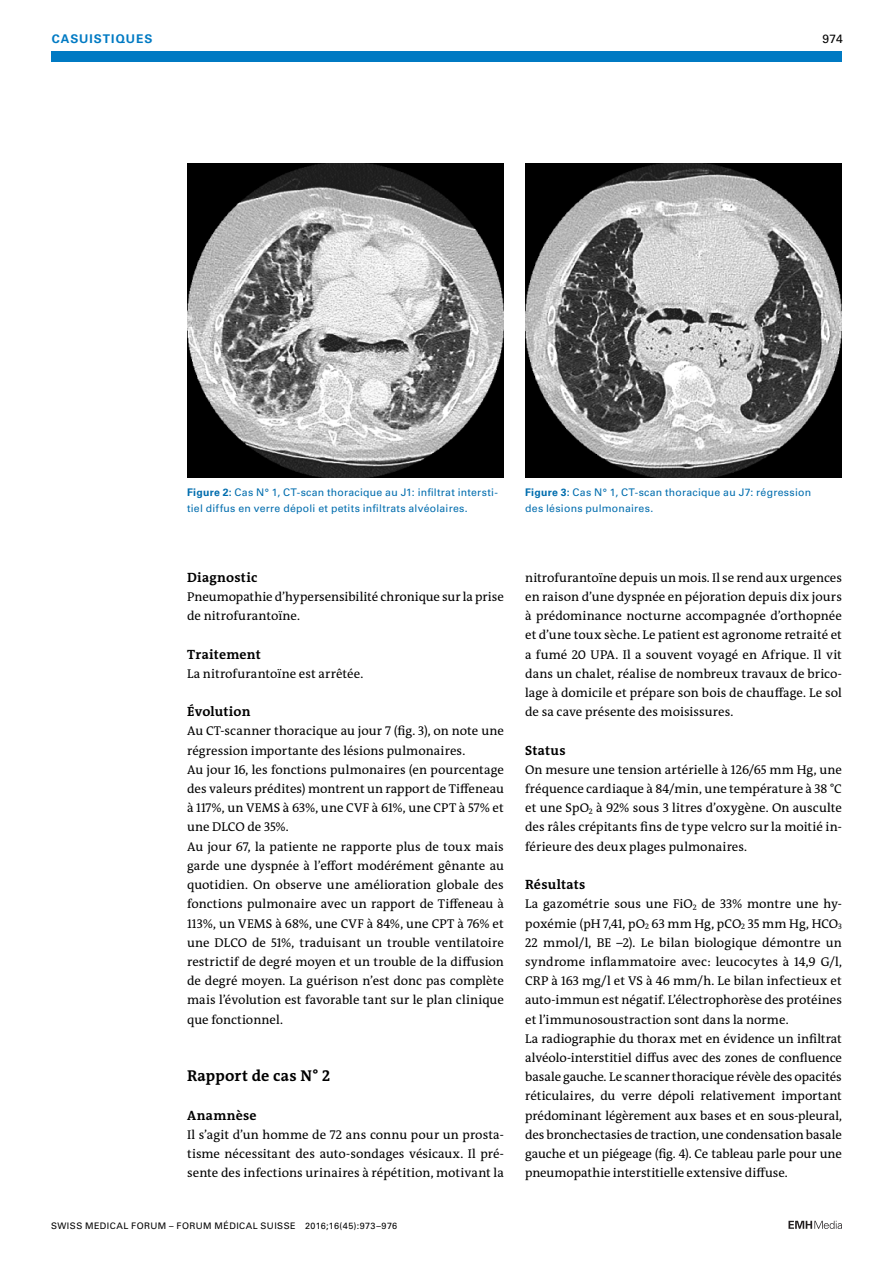
<style>
.page{position:relative;width:893px;height:1263px;background:#fff}
.page>*{position:absolute;margin:0;border:0;box-sizing:border-box;transform-origin:0 0}
.t1{font:700 15.75px "The Antiqua B W7";letter-spacing:.015em;color:#000}
.t2{font:700 13.5px "The Antiqua B W7";letter-spacing:.02em;color:#000}
.t3{font:12.75px/19.2px "The Antiqua B W5 Plain";color:#000}
.t4{font:700 12px "Univers LT Std";color:#007ac3}
.t5{font:12px "Univers LT Std";color:#000}
.t6{font:10.5px/15.8px "Univers LT Std";letter-spacing:.025em;color:#006dae}
.t7{font:9px "Univers LT Std";letter-spacing:.05em;color:#000}
.s1{font-weight:700}
.s2{font-style:italic}
</style>
<div class="page">
<div style="left:51px;top:51px;width:791px;height:11px;background:#007ac3"></div>
<svg style="left:788px;top:1221px;width:54px;height:8px"></svg>
<img style="left:187px;top:164px;width:317px;height:314px">
<img style="left:525px;top:164px;width:317px;height:314px">
<p class="t4" style="left:52px;top:31px;width:19px">CASUISTIQUES</p>
<p class="t5" style="left:822px;top:31px;width:22px">974</p>
<p class="t6" style="left:187px;top:484px;width:312px"><span class="s1">FIGURE 2:</span> Cas N° 1, CT-scan thoracique au J1: infiltrat intersti&shy;tiel diffus en verre dépoli et petits infiltrats alvéolaires.</p>
<p class="t6" style="left:525px;top:484px;width:287px"><span class="s1">FIGURE 3:</span> Cas N° 1, CT-scan thoracique au J7: régression des lésions pulmonaires.</p>
<p class="t2" style="left:187px;top:569px;width:72px">Diagnostic</p>
<p class="t3" style="left:187px;top:587px;width:318px">Pneumopathie d’hypersensibilité chronique sur la prise de nitrofurantoïne.</p>
<p class="t2" style="left:187px;top:645px;width:75px">Traitement</p>
<p class="t3" style="left:187px;top:664px;width:178px">La nitrofurantoïne est arrêtée.</p>
<p class="t2" style="left:187px;top:703px;width:65px">Évolution</p>
<p class="t3" style="left:187px;top:722px;width:318px">Au CT-scanner thoracique au jour 7 (fig. 3), on note une régression importante des lésions pulmonaires.<br>Au jour 16, les fonctions pulmonaires (en pourcentage des valeurs prédites) montrent un rapport de Tiffeneau à 117%, un VEMS à 63%, une CVF à 61%, une CPT à 57% et une DLCO de 35%.<br>Au jour 67, la patiente ne rapporte plus de toux mais garde une dyspnée à l’effort modérément gênante au quotidien. On observe une amélioration globale des fonctions pulmonaire avec un rapport de Tiffeneau à 113%, un VEMS à 68%, une CVF à 84%, une CPT à 76% et une DLCO de 51%, traduisant un trouble ventilatoire restrictif de degré moyen et un trouble de la diffusion de degré moyen. La guérison n’est donc pas complète mais l’évolution est favorable tant sur le plan clinique que fonctionnel.</p>
<p class="t1" style="left:187px;top:1066px;width:145px">Rapport de cas N° 2</p>
<p class="t2" style="left:187px;top:1106px;width:71px">Anamnèse</p>
<p class="t3" style="left:187px;top:1125px;width:318px;text-align:justify">Il s’agit d’un homme de 72 ans connu pour un prosta&shy;tisme nécessitant des auto-sondages vésicaux. Il pré&shy;sente des infections urinaires à répétition, motivant la</p>
<p class="t7" style="left:51px;top:1220px;width:348px">SWISS MEDICAL FORUM – FORUM MÉDICAL SUISSE 2016;16(45):973–976</p>
<p class="t3" style="left:525px;top:568px;width:318px;text-align:justify">nitrofurantoïne depuis un mois. Il se rend aux urgences en raison d’une dyspnée en péjoration depuis dix jours à prédominance nocturne accompagnée d’orthopnée et d’une toux sèche. Le patient est agronome retraité et a fumé 20 UPA. Il a souvent voyagé en Afrique. Il vit dans un chalet, réalise de nombreux travaux de brico&shy;lage à domicile et prépare son bois de chauffage. Le sol de sa cave présente des moisissures.</p>
<p class="t2" style="left:525px;top:741px;width:42px">Status</p>
<p class="t3" style="left:525px;top:760px;width:318px;text-align:justify">On mesure une tension artérielle à 126/65 mm Hg, une fréquence cardiaque à 84/min, une température à 38 °C et une SpO<sub>2</sub> à 92% sous 3 litres d’oxygène. On ausculte des râles crépitants fins de type velcro sur la moitié in&shy;férieure des deux plages pulmonaires.</p>
<p class="t2" style="left:525px;top:876px;width:62px">Résultats</p>
<p class="t3" style="left:525px;top:894px;width:318px">La gazométrie sous une FiO<sub>2</sub> de 33% montre une hy&shy;poxémie (pH 7,41, pO<sub>2</sub> 63 mm Hg, pCO<sub>2</sub> 35 mm Hg, HCO<sub>3<br></sub>22 mmol/l, BE –2). Le bilan biologique démontre un syndrome inflammatoire avec: leucocytes à 14,9 G/l, CRP à 163 mg/l et VS à 46 mm/h. Le bilan infectieux et auto-immun est négatif. L’électrophorèse des protéines et l’immunosoustraction sont dans la norme.<br>La radiographie du thorax met en évidence un infiltrat alvéolo-interstitiel diffus avec des zones de confluence basale gauche<span class="s2">.</span> Le scanner thoracique révèle des opacités réticulaires, du verre dépoli relativement important prédominant légèrement aux bases et en sous-pleural, des bronchectasies de traction, une condensation basale gauche et un piégeage (fig. 4). Ce tableau parle pour une pneumopathie interstitielle extensive diffuse.</p>
</div>
